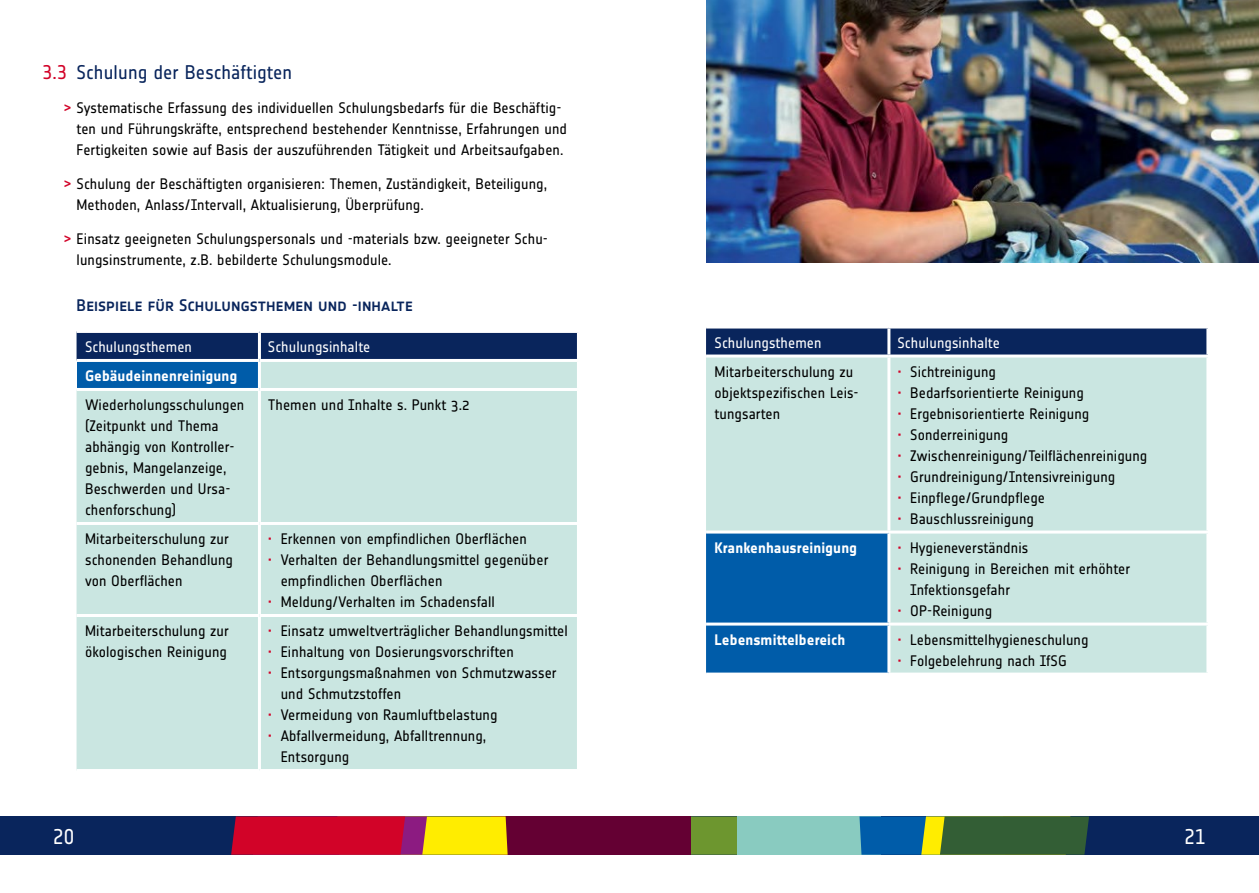
<style>
.page{position:relative;width:1259px;height:893px;background:#fff}
.page>*{position:absolute;margin:0;border:0;box-sizing:border-box;transform-origin:0 0}
.t1{font:21px "Notes Soft Regular Tf";color:#fff}
.t2{font:19.5px "Notes Soft Regular Tf";letter-spacing:.005em;color:#09255c}
.t3{font:16.5px "Notes Soft Medium Caps";letter-spacing:.005em;color:#09255c}
.t4{font:15px/21px "Notes Soft";letter-spacing:.005em;color:#000}
.t5{font:15px "Notes Soft";letter-spacing:.005em;color:#fff}
.t6{font:700 15px "Notes Soft";letter-spacing:.005em;color:#fff}
.s1{color:#d20328}
.s2{font-weight:500;color:#d20328}
</style>
<div class="page">
<img style="left:706px;top:0;width:553px;height:262px">
<div style="left:0;top:816px;width:1259px;height:39px;background:#09255c"></div>
<div style="left:491px;top:816px;width:200px;height:39px;background:#640033"></div>
<svg style="left:231px;top:816px;width:276px;height:39px;background:#d54a24"></svg>
<svg style="left:691px;top:816px;width:398px;height:39px;background:#558c6f"></svg>
<div style="left:706px;top:329px;width:500px;height:26px;background:#09255c"></div>
<div style="left:706px;top:358px;width:500px;height:315px;background:#cae6e1"></div>
<div style="left:706px;top:534px;width:181px;height:139px;background:#005ca9"></div>
<hr style="left:887px;top:329px;width:3px;height:26px;background:#fff">
<hr style="left:889px;top:531px;width:320px;height:3px;background:#fff">
<hr style="left:887px;top:534px;width:3px;height:89px;background:#fff">
<hr style="left:706px;top:623px;width:183px;height:3px;background:#fff">
<hr style="left:889px;top:623px;width:320px;height:3px;background:#fff">
<hr style="left:887px;top:626px;width:3px;height:47px;background:#fff">
<hr style="left:887px;top:358px;width:3px;height:173px;background:#fff">
<hr style="left:706px;top:531px;width:183px;height:3px;background:#fff">
<div style="left:77px;top:333px;width:500px;height:26px;background:#09255c"></div>
<div style="left:77px;top:362px;width:500px;height:407px;background:#cae6e1"></div>
<hr style="left:258px;top:333px;width:3px;height:26px;background:#fff">
<hr style="left:258px;top:525px;width:3px;height:89px;background:#fff">
<hr style="left:77px;top:614px;width:182px;height:3px;background:#fff">
<hr style="left:259px;top:614px;width:321px;height:3px;background:#fff">
<hr style="left:258px;top:617px;width:3px;height:152px;background:#fff">
<hr style="left:77px;top:388px;width:182px;height:3px;background:#fff">
<hr style="left:77px;top:522px;width:182px;height:3px;background:#fff">
<hr style="left:258px;top:362px;width:3px;height:26px;background:#fff">
<hr style="left:259px;top:388px;width:321px;height:3px;background:#fff">
<hr style="left:258px;top:391px;width:3px;height:131px;background:#fff">
<hr style="left:259px;top:522px;width:321px;height:3px;background:#fff">
<h2 class="t2" style="left:43px;top:62px;width:251px"><span class="s1">3.3</span> Schulung der Beschäftigten</h2>
<p class="t4" style="left:77px;top:97px;width:492px;text-indent:-13px"><span class="s2">&gt;</span> Systematische Erfassung des individuellen Schulungsbedarfs für die Beschäftig&shy;ten und Führungskräfte, entsprechend bestehender Kenntnisse, Erfahrungen und<br>Fertigkeiten sowie auf Basis der auszuführenden Tätigkeit und Arbeitsaufgaben.</p>
<p class="t4" style="left:77px;top:173px;width:472px;text-indent:-13px"><span class="s2">&gt;</span> Schulung der Beschäftigten organisieren: Themen, Zuständigkeit, Beteiligung,<br>Methoden, Anlass/Intervall, Aktualisierung, Überprüfung.</p>
<p class="t4" style="left:77px;top:228px;width:473px;text-indent:-13px"><span class="s2">&gt;</span> Einsatz geeigneten Schulungspersonals und -materials bzw. geeigneter Schu&shy;lungsinstrumente, z.B. bebilderte Schulungsmodule.</p>
<p class="t3" style="left:77px;top:296px;width:338px">Beispiele für Schulungsthemen und -inhalte</p>
<p class="t5" style="left:85px;top:338px;width:108px">Schulungsthemen</p>
<p class="t5" style="left:268px;top:338px;width:104px">Schulungsinhalte</p>
<p class="t6" style="left:85px;top:367px;width:154px">Gebäudeinnenreinigung</p>
<p class="t4" style="left:85px;top:394px;width:161px">Wiederholungsschulungen (Zeitpunkt und Thema abhängig von Kontroller&shy;gebnis, Mangelanzeige,<br>Beschwerden und Ursa&shy;chenforschung)</p>
<p class="t4" style="left:268px;top:394px;width:203px">Themen und Inhalte s. Punkt 3.2</p>
<p class="t4" style="left:85px;top:528px;width:149px">Mitarbeiterschulung zur schonenden Behandlung von Oberflächen</p>
<p class="t4" style="left:268px;top:528px;width:260px"><span class="s1">•</span> Erkennen von empfindlichen Oberflächen</p>
<p class="t4" style="left:281px;top:549px;width:269px;text-indent:-13px"><span class="s1">•</span> Verhalten der Behandlungsmittel gegenüber empfindlichen Oberflächen</p>
<p class="t4" style="left:268px;top:591px;width:228px"><span class="s1">•</span> Meldung/Verhalten im Schadensfall</p>
<p class="t4" style="left:85px;top:620px;width:145px">Mitarbeiterschulung zur ökologischen Reinigung</p>
<p class="t4" style="left:268px;top:620px;width:301px"><span class="s1">•</span> Einsatz umweltverträglicher Behandlungsmittel</p>
<p class="t4" style="left:268px;top:641px;width:247px"><span class="s1">•</span> Einhaltung von Dosierungsvorschriften</p>
<p class="t4" style="left:281px;top:662px;width:277px;text-indent:-13px"><span class="s1">•</span> Entsorgungsmaßnahmen von Schmutzwasser und Schmutzstoffen</p>
<p class="t4" style="left:268px;top:704px;width:231px"><span class="s1">•</span> Vermeidung von Raumluftbelastung</p>
<p class="t4" style="left:281px;top:725px;width:207px;text-indent:-13px"><span class="s1">•</span> Abfallvermeidung, Abfalltrennung,<br>Entsorgung</p>
<p class="t5" style="left:714px;top:334px;width:108px">Schulungsthemen</p>
<p class="t5" style="left:897px;top:334px;width:104px">Schulungsinhalte</p>
<p class="t4" style="left:714px;top:361px;width:146px">Mitarbeiterschulung zu objektspezifischen Leis&shy;tungsarten</p>
<p class="t4" style="left:897px;top:361px;width:100px"><span class="s1">•</span> Sichtreinigung</p>
<p class="t4" style="left:897px;top:382px;width:188px"><span class="s1">•</span> Bedarfsorientierte Reinigung</p>
<p class="t4" style="left:897px;top:403px;width:193px"><span class="s1">•</span> Ergebnisorientierte Reinigung</p>
<p class="t4" style="left:897px;top:424px;width:112px"><span class="s1">•</span> Sonderreinigung</p>
<p class="t4" style="left:897px;top:445px;width:251px"><span class="s1">•</span> Zwischenreinigung/Teilflächenreinigung</p>
<p class="t4" style="left:897px;top:466px;width:219px"><span class="s1">•</span> Grundreinigung/Intensivreinigung</p>
<p class="t4" style="left:897px;top:487px;width:149px"><span class="s1">•</span> Einpflege/Grundpflege</p>
<p class="t4" style="left:897px;top:508px;width:138px"><span class="s1">•</span> Bauschlussreinigung</p>
<p class="t6" style="left:714px;top:539px;width:144px">Krankenhausreinigung</p>
<p class="t4" style="left:897px;top:537px;width:132px"><span class="s1">•</span> Hygieneverständnis</p>
<p class="t4" style="left:910px;top:558px;width:221px;text-indent:-13px"><span class="s1">•</span> Reinigung in Bereichen mit erhöhter<br>Infektionsgefahr</p>
<p class="t4" style="left:897px;top:600px;width:96px"><span class="s1">•</span> OP-Reinigung</p>
<p class="t6" style="left:714px;top:631px;width:132px">Lebensmittelbereich</p>
<p class="t4" style="left:897px;top:629px;width:192px"><span class="s1">•</span> Lebensmittelhygieneschulung</p>
<p class="t4" style="left:897px;top:650px;width:171px"><span class="s1">•</span> Folgebelehrung nach IfSG</p>
<h1 class="t1" style="left:53px;top:825px;width:23px">20</h1>
<h1 class="t1" style="left:1184px;top:825px;width:23px">21</h1>
</div>
